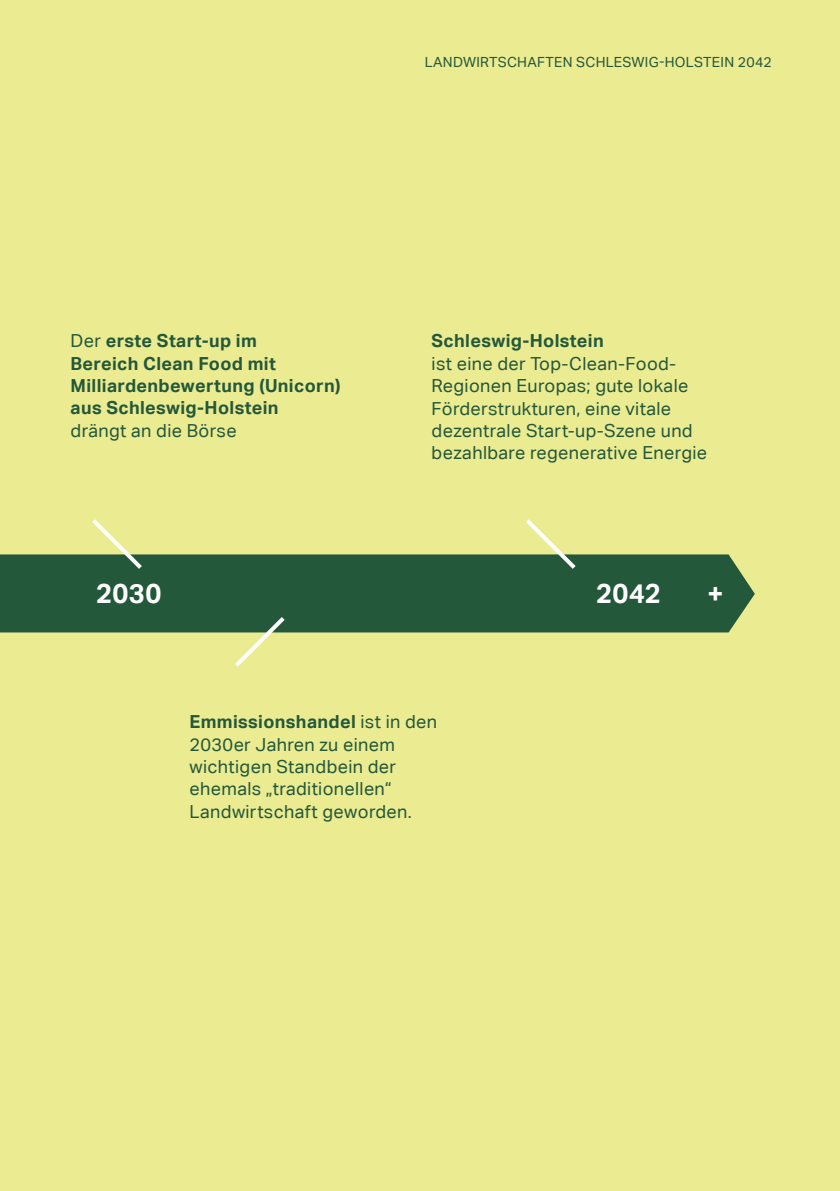
<style>
.page{position:relative;width:840px;height:1191px;background:#fff}
.page>*{position:absolute;margin:0;border:0;box-sizing:border-box;transform-origin:0 0}
.t1{font:700 27px "Aktiv Grotesk Corp";letter-spacing:.015em;color:#fff}
.t2{font:18px/22.4px "Aktiv Grotesk Corp";letter-spacing:.02em;color:#24583a}
.t3{font:700 18px/22.4px "Aktiv Grotesk Corp";letter-spacing:.02em;color:#24583a}
.t4{font:14px "Aktiv Grotesk Corp";letter-spacing:.02em;color:#24583a}
.s1{font-weight:400}
.s2{font-weight:700}
</style>
<div class="page">
<div style="left:0;top:0;width:839px;height:1191px;background:#ebeb92"></div>
<div style="left:0;top:554px;width:754px;height:78px;background:#24583a"></div>
<svg style="left:88px;top:519px;width:58px;height:54px"></svg>
<svg style="left:521px;top:519px;width:58px;height:54px"></svg>
<svg style="left:230px;top:613px;width:59px;height:54px"></svg>
<p class="t4" style="left:424px;top:54px;width:348px">LANDWIRTSCHAFTEN SCHLESWIG-HOLSTEIN 2042</p>
<p class="t3" style="left:71px;top:329px;width:271px"><span class="s1">Der</span> erste Start-up im<br>Bereich Clean Food mit<br>Milliardenbewertung (Unicorn) aus Schleswig-Holstein</p>
<p class="t2" style="left:71px;top:419px;width:167px">drängt an die Börse</p>
<p class="t3" style="left:431px;top:329px;width:173px">Schleswig-Holstein</p>
<p class="t2" style="left:431px;top:352px;width:277px">ist eine der Top-Clean-Food-<br>Regionen Europas; gute lokale<br>Förderstrukturen, eine vitale dezentrale Start-up-Szene und bezahlbare regenerative Energie</p>
<h1 class="t1" style="left:96px;top:577px;width:67px">2030</h1>
<h1 class="t1" style="left:596px;top:577px;width:66px">2042</h1>
<h1 class="t1" style="left:707px;top:577px;width:17px">+</h1>
<p class="t2" style="left:189px;top:710px;width:249px"><span class="s2">Emmissionshandel</span> ist in den<br>2030er Jahren zu einem wichtigen Standbein der ehemals „traditionellen“<br>Landwirtschaft geworden.</p>
</div>
